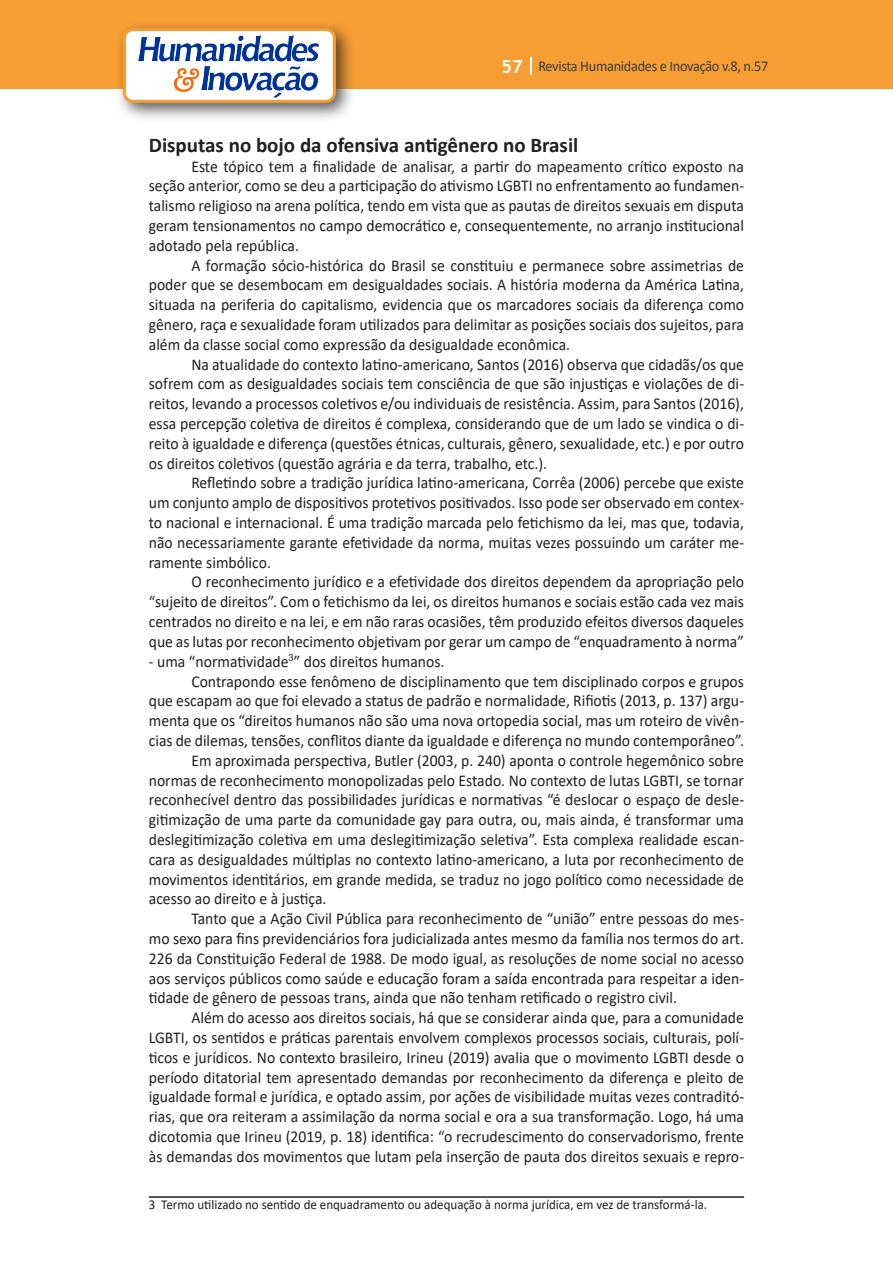
<style>
.page{position:relative;width:893px;height:1263px;background:#fff}
.page>*{position:absolute;margin:0;border:0;box-sizing:border-box;transform-origin:0 0}
.Titulo_2{font:700 21px "Calibri";color:#231f20}
.Texto{font:16.5px/19.8px "Calibri";color:#231f20;text-align:justify;scale:.95 1}
.t1{font:15px "Calibri";letter-spacing:-.02em;color:#3e3e3f;scale:.95 1}
.Rodapé{font:13.5px "Calibri";color:#231f20;scale:.96 1}
.s1{font-family:"Trebuchet MS";font-weight:700;font-size:18px;color:#fff}
</style>
<div class="page">
<div style="left:0;top:0;width:893px;height:88px;background:#f69e34"></div>
<svg style="left:530px;top:57px;width:2px;height:18px"></svg>
<div style="left:115px;top:20px;width:241px;height:103px;background:#231f20;opacity:.75"></div>
<div style="left:125px;top:30px;width:209px;height:71px;background:#fff;border-radius:9px"></div>
<img style="left:138px;top:35px;width:181px;height:62px">
<div style="left:123px;top:28px;width:213px;height:75px;border:3px solid #f69e34;border-radius:9px"></div>
<hr style="left:149px;top:1196px;width:595px;height:2px;background:#231f20">
<p class="t1" style="left:501px;top:56px;width:282px"><span class="s1">57</span> Revista Humanidades e Inovação v.8, n.57</p>
<p class="Titulo_2" style="left:149px;top:130px;width:431px">Disputas no bojo da ofensiva antigênero no Brasil</p>
<p class="Texto" style="left:149px;top:156px;width:628px;text-indent:43px">Este tópico tem a finalidade de analisar, a partir do mapeamento crítico exposto na seção anterior, como se deu a participação do ativismo LGBTI no enfrentamento ao fundamen&shy;talismo religioso na arena política, tendo em vista que as pautas de direitos sexuais em disputa geram tensionamentos no campo democrático e, consequentemente, no arranjo institucional adotado pela república.</p>
<p class="Texto" style="left:149px;top:255px;width:628px;text-indent:43px">A formação sócio-histórica do Brasil se constituiu e permanece sobre assimetrias de poder que se desembocam em desigualdades sociais. A história moderna da América Latina, situada na periferia do capitalismo, evidencia que os marcadores sociais da diferença como gênero, raça e sexualidade foram utilizados para delimitar as posições sociais dos sujeitos, para além da classe social como expressão da desigualdade econômica.</p>
<p class="Texto" style="left:149px;top:354px;width:628px;text-indent:43px">Na atualidade do contexto latino-americano, Santos (2016) observa que cidadãs/os que sofrem com as desigualdades sociais tem consciência de que são injustiças e violações de di&shy;reitos, levando a processos coletivos e/ou individuais de resistência. Assim, para Santos (2016), essa percepção coletiva de direitos é complexa, considerando que de um lado se vindica o di&shy;reito à igualdade e diferença (questões étnicas, culturais, gênero, sexualidade, etc.) e por outro os direitos coletivos (questão agrária e da terra, trabalho, etc.).</p>
<p class="Texto" style="left:149px;top:473px;width:628px;text-indent:43px">Refletindo sobre a tradição jurídica latino-americana, Corrêa (2006) percebe que existe um conjunto amplo de dispositivos protetivos positivados. Isso pode ser observado em contex&shy;to nacional e internacional. É uma tradição marcada pelo fetichismo da lei, mas que, todavia, não necessariamente garante efetividade da norma, muitas vezes possuindo um caráter me&shy;ramente simbólico.</p>
<p class="Texto" style="left:149px;top:572px;width:628px;text-indent:43px">O reconhecimento jurídico e a efetividade dos direitos dependem da apropriação pelo “sujeito de direitos”. Com o fetichismo da lei, os direitos humanos e sociais estão cada vez mais centrados no direito e na lei, e em não raras ocasiões, têm produzido efeitos diversos daqueles que as lutas por reconhecimento objetivam por gerar um campo de “enquadramento à norma”</p>
<p class="Texto" style="left:149px;top:651px;width:313px">- uma “normatividade<sup>3</sup>” dos direitos humanos.</p>
<p class="Texto" style="left:149px;top:671px;width:628px;text-indent:43px">Contrapondo esse fenômeno de disciplinamento que tem disciplinado corpos e grupos que escapam ao que foi elevado a status de padrão e normalidade, Rifiotis (2013, p. 137) argu&shy;menta que os “direitos humanos não são uma nova ortopedia social, mas um roteiro de vivên&shy;cias de dilemas, tensões, conflitos diante da igualdade e diferença no mundo contemporâneo”.</p>
<p class="Texto" style="left:149px;top:750px;width:628px;text-indent:43px">Em aproximada perspectiva, Butler (2003, p. 240) aponta o controle hegemônico sobre normas de reconhecimento monopolizadas pelo Estado. No contexto de lutas LGBTI, se tornar reconhecível dentro das possibilidades jurídicas e normativas “é deslocar o espaço de desle&shy;gitimização de uma parte da comunidade gay para outra, ou, mais ainda, é transformar uma deslegitimização coletiva em uma deslegitimização seletiva”. Esta complexa realidade escan&shy;cara as desigualdades múltiplas no contexto latino-americano, a luta por reconhecimento de movimentos identitários, em grande medida, se traduz no jogo político como necessidade de acesso ao direito e à justiça.</p>
<p class="Texto" style="left:149px;top:908px;width:628px;text-indent:43px">Tanto que a Ação Civil Pública para reconhecimento de “união” entre pessoas do mes&shy;mo sexo para fins previdenciários fora judicializada antes mesmo da família nos termos do art.<br>226 da Constituição Federal de 1988. De modo igual, as resoluções de nome social no acesso aos serviços públicos como saúde e educação foram a saída encontrada para respeitar a iden&shy;tidade de gênero de pessoas trans, ainda que não tenham retificado o registro civil.</p>
<p class="Texto" style="left:149px;top:1007px;width:628px;text-indent:43px">Além do acesso aos direitos sociais, há que se considerar ainda que, para a comunidade LGBTI, os sentidos e práticas parentais envolvem complexos processos sociais, culturais, polí&shy;ticos e jurídicos. No contexto brasileiro, Irineu (2019) avalia que o movimento LGBTI desde o período ditatorial tem apresentado demandas por reconhecimento da diferença e pleito de igualdade formal e jurídica, e optado assim, por ações de visibilidade muitas vezes contraditó&shy;rias, que ora reiteram a assimilação da norma social e ora a sua transformação. Logo, há uma dicotomia que Irineu (2019, p. 18) identifica: “o recrudescimento do conservadorismo, frente às demandas dos movimentos que lutam pela inserção de pauta dos direitos sexuais e repro-</p>
<p class="Rodapé" style="left:149px;top:1195px;width:583px">3 Termo utilizado no sentido de enquadramento ou adequação à norma jurídica, em vez de transformá-la.</p>
</div>
